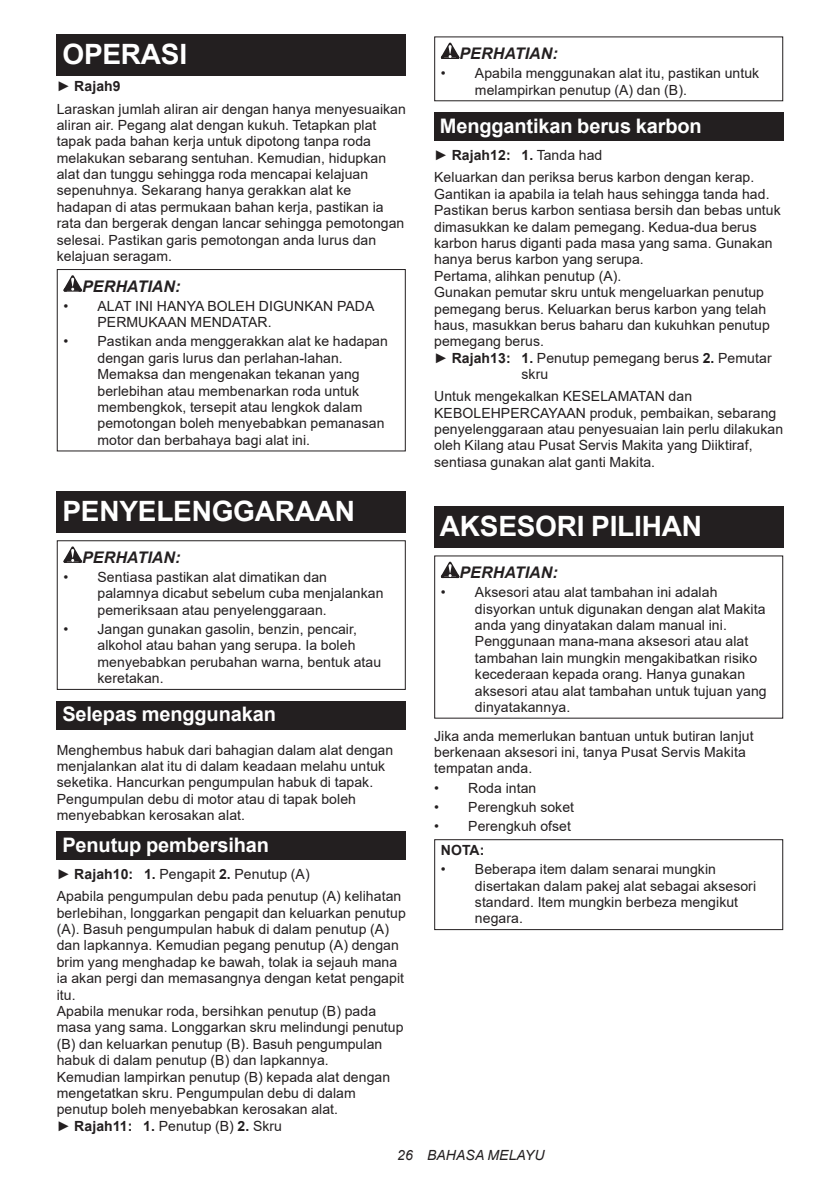
<style>
.page{position:relative;width:840px;height:1191px;background:#fff}
.page>*{position:absolute;margin:0;border:0;box-sizing:border-box;transform-origin:0 0}
.t1{font:700 28px "Arial";letter-spacing:-.01em;color:#fff}
.t2{font:700 20px "Arial";letter-spacing:-.01em;color:#fff}
.t3{font:italic 700 16px "Arial";letter-spacing:.005em;color:#231f20}
.t4{font:14px/16.4px "Arial";letter-spacing:.005em;color:#231f20}
.t5{font:italic 14px "Arial";letter-spacing:.005em;color:#231f20}
.t6{font:700 14px "Arial";color:#231f20}
.s1{font-weight:700}
</style>
<div class="page">
<div style="left:57px;top:34px;width:348px;height:41px;background:#231f20"></div>
<svg style="left:63px;top:275px;width:19px;height:17px"></svg>
<div style="left:57px;top:269px;width:348px;height:182px;border:1px solid #231f20"></div>
<div style="left:57px;top:491px;width:348px;height:41px;background:#231f20"></div>
<svg style="left:63px;top:546px;width:19px;height:17px"></svg>
<div style="left:57px;top:540px;width:348px;height:150px;border:1px solid #231f20"></div>
<div style="left:57px;top:701px;width:348px;height:28px;background:#231f20"></div>
<div style="left:57px;top:831px;width:348px;height:29px;background:#231f20"></div>
<svg style="left:440px;top:43px;width:19px;height:16px"></svg>
<div style="left:434px;top:113px;width:348px;height:28px;background:#231f20"></div>
<div style="left:434px;top:506px;width:348px;height:41px;background:#231f20"></div>
<svg style="left:440px;top:561px;width:19px;height:17px"></svg>
<div style="left:434px;top:839px;width:348px;height:91px;border:1px solid #231f20"></div>
<h1 class="t1" style="left:62px;top:34px;width:126px">OPERASI</h1>
<p class="t4" style="left:57px;top:75px;width:350px;line-height:22px">► <span class="s1">Rajah9<br></span>Laraskan jumlah aliran air dengan hanya menyesuaikan</p>
<p class="t4" style="left:57px;top:117px;width:349px">aliran air. Pegang alat dengan kukuh. Tetapkan plat tapak pada bahan kerja untuk dipotong tanpa roda melakukan sebarang sentuhan. Kemudian, hidupkan alat dan tunggu sehingga roda mencapai kelajuan sepenuhnya. Sekarang hanya gerakkan alat ke hadapan di atas permukaan bahan kerja, pastikan ia rata dan bergerak dengan lancar sehingga pemotongan selesai. Pastikan garis pemotongan anda lurus dan kelajuan seragam.</p>
<p class="t3" style="left:82px;top:275px;width:100px">PERHATIAN:</p>
<p class="t4" style="left:97px;top:298px;width:278px;text-indent:-34px">• ALAT INI HANYA BOLEH DIGUNKAN PADA<br>PERMUKAAN MENDATAR.</p>
<p class="t4" style="left:97px;top:333px;width:292px;text-indent:-34px">• Pastikan anda menggerakkan alat ke hadapan dengan garis lurus dan perlahan-lahan.<br>Memaksa dan mengenakan tekanan yang berlebihan atau membenarkan roda untuk membengkok, tersepit atau lengkok dalam pemotongan boleh menyebabkan pemanasan motor dan berbahaya bagi alat ini.</p>
<h1 class="t1" style="left:62px;top:491px;width:294px">PENYELENGGARAAN</h1>
<p class="t3" style="left:82px;top:546px;width:100px">PERHATIAN:</p>
<p class="t4" style="left:97px;top:569px;width:287px;text-indent:-34px">• Sentiasa pastikan alat dimatikan dan palamnya dicabut sebelum cuba menjalankan pemeriksaan atau penyelenggaraan.</p>
<p class="t4" style="left:97px;top:621px;width:285px;text-indent:-34px">• Jangan gunakan gasolin, benzin, pencair, alkohol atau bahan yang serupa. Ia boleh menyebabkan perubahan warna, bentuk atau keretakan.</p>
<h2 class="t2" style="left:62px;top:700px;width:215px">Selepas menggunakan</h2>
<p class="t4" style="left:57px;top:741px;width:338px">Menghembus habuk dari bahagian dalam alat dengan menjalankan alat itu di dalam keadaan melahu untuk seketika. Hancurkan pengumpulan habuk di tapak.<br>Pengumpulan debu di motor atau di tapak boleh menyebabkan kerosakan alat.</p>
<h2 class="t2" style="left:62px;top:830px;width:208px">Penutup pembersihan</h2>
<p class="t4" style="left:57px;top:863px;width:346px;line-height:22px">► <span class="s1">Rajah10: 1.</span> Pengapit <span class="s1">2.</span> Penutup (A)<br>Apabila pengumpulan debu pada penutup (A) kelihatan</p>
<p class="t4" style="left:57px;top:904px;width:350px">berlebihan, longgarkan pengapit dan keluarkan penutup (A). Basuh pengumpulan habuk di dalam penutup (A) dan lapkannya. Kemudian pegang penutup (A) dengan brim yang menghadap ke bawah, tolak ia sejauh mana ia akan pergi dan memasangnya dengan ketat pengapit itu.<br>Apabila menukar roda, bersihkan penutup (B) pada masa yang sama. Longgarkan skru melindungi penutup (B) dan keluarkan penutup (B). Basuh pengumpulan habuk di dalam penutup (B) dan lapkannya.<br>Kemudian lampirkan penutup (B) kepada alat dengan mengetatkan skru. Pengumpulan debu di dalam penutup boleh menyebabkan kerosakan alat.<br>► <span class="s1">Rajah11: 1.</span> Penutup (B) <span class="s1">2.</span> Skru</p>
<p class="t3" style="left:459px;top:43px;width:100px">PERHATIAN:</p>
<p class="t4" style="left:474px;top:65px;width:286px;text-indent:-34px">• Apabila menggunakan alat itu, pastikan untuk melampirkan penutup (A) dan (B).</p>
<h2 class="t2" style="left:439px;top:111px;width:263px">Menggantikan berus karbon</h2>
<p class="t4" style="left:434px;top:144px;width:321px;line-height:22px">► <span class="s1">Rajah12: 1.</span> Tanda had<br>Keluarkan dan periksa berus karbon dengan kerap.</p>
<p class="t4" style="left:434px;top:186px;width:337px">Gantikan ia apabila ia telah haus sehingga tanda had.</p>
<p class="t4" style="left:434px;top:202px;width:348px">Pastikan berus karbon sentiasa bersih dan bebas untuk</p>
<p class="t4" style="left:434px;top:218px;width:324px">dimasukkan ke dalam pemegang. Kedua-dua berus</p>
<p class="t4" style="left:434px;top:235px;width:340px">karbon harus diganti pada masa yang sama. Gunakan</p>
<p class="t4" style="left:434px;top:251px;width:211px">hanya berus karbon yang serupa.</p>
<p class="t4" style="left:434px;top:267px;width:189px">Pertama, alihkan penutup (A).</p>
<p class="t4" style="left:434px;top:284px;width:331px">Gunakan pemutar skru untuk mengeluarkan penutup</p>
<p class="t4" style="left:434px;top:300px;width:333px">pemegang berus. Keluarkan berus karbon yang telah</p>
<p class="t4" style="left:434px;top:317px;width:337px">haus, masukkan berus baharu dan kukuhkan penutup</p>
<p class="t4" style="left:434px;top:333px;width:111px">pemegang berus.</p>
<p class="t4" style="left:434px;top:349px;width:339px">► <span class="s1">Rajah13: 1.</span> Penutup pemegang berus <span class="s1">2.</span> Pemutar</p>
<p class="t4" style="left:521px;top:366px;width:28px">skru</p>
<p class="t4" style="left:434px;top:388px;width:350px">Untuk mengekalkan KESELAMATAN dan KEBOLEHPERCAYAAN produk, pembaikan, sebarang penyelenggaraan atau penyesuaian lain perlu dilakukan oleh Kilang atau Pusat Servis Makita yang Diiktiraf, sentiasa gunakan alat ganti Makita.</p>
<h1 class="t1" style="left:439px;top:506px;width:263px">AKSESORI PILIHAN</h1>
<p class="t3" style="left:459px;top:562px;width:100px">PERHATIAN:</p>
<p class="t4" style="left:474px;top:584px;width:293px;text-indent:-34px">• Aksesori atau alat tambahan ini adalah disyorkan untuk digunakan dengan alat Makita anda yang dinyatakan dalam manual ini.<br>Penggunaan mana-mana aksesori atau alat tambahan lain mungkin mengakibatkan risiko kecederaan kepada orang. Hanya gunakan aksesori atau alat tambahan untuk tujuan yang dinyatakannya.</p>
<p class="t4" style="left:434px;top:727px;width:321px">Jika anda memerlukan bantuan untuk butiran lanjut berkenaan aksesori ini, tanya Pusat Servis Makita tempatan anda.</p>
<p class="t4" style="left:434px;top:779px;width:104px">• Roda intan</p>
<p class="t4" style="left:434px;top:798px;width:141px">• Perengkuh soket</p>
<p class="t4" style="left:434px;top:818px;width:138px">• Perengkuh ofset</p>
<p class="t6" style="left:440px;top:840px;width:45px">NOTA:</p>
<p class="t4" style="left:474px;top:861px;width:282px;text-indent:-34px">• Beberapa item dalam senarai mungkin disertakan dalam pakej alat sebagai aksesori standard. Item mungkin berbeza mengikut negara.</p>
<p class="t5" style="left:397px;top:1146px;width:149px">26 BAHASA MELAYU</p>
</div>
